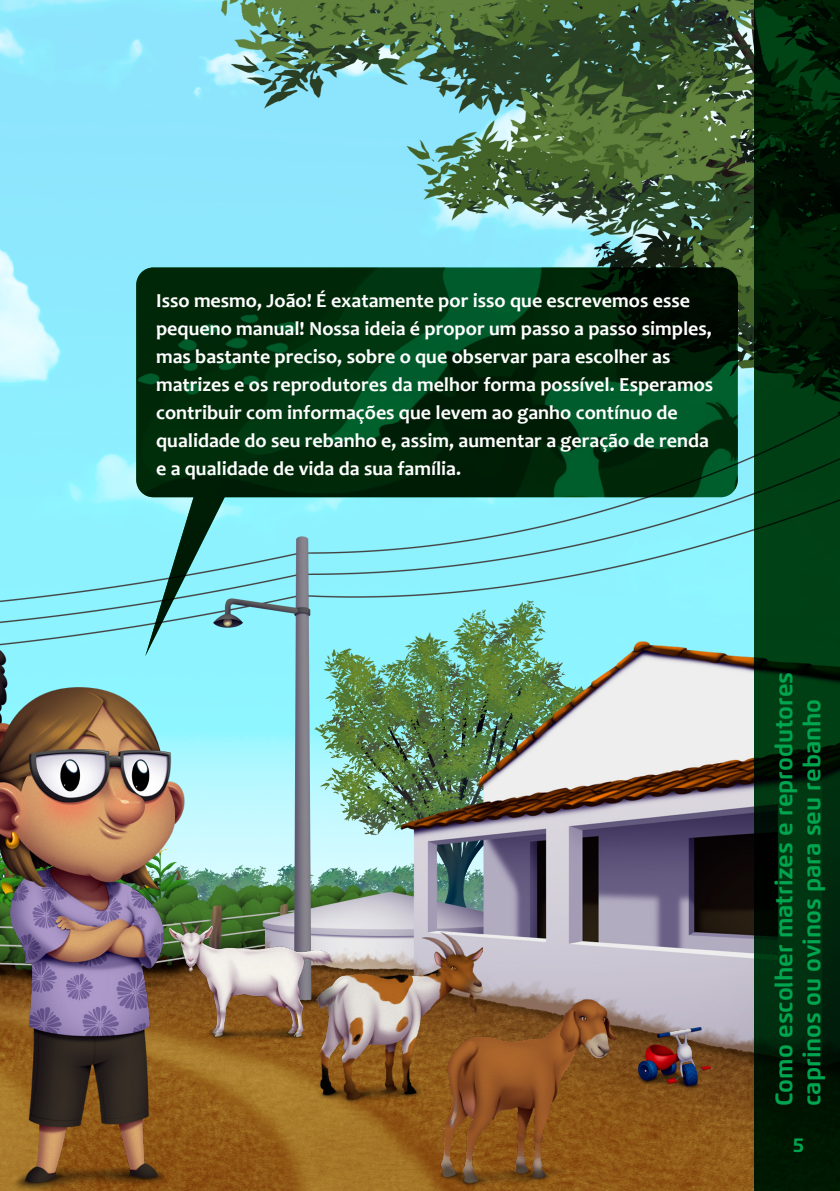
<style>
.page{position:relative;width:840px;height:1191px;background:#fff}
.page>*{position:absolute;margin:0;border:0;box-sizing:border-box;transform-origin:0 0}
.t1{font:700 24px/28px "Flexo";color:#00a54f}
.t2{font:700 20px/28px "Candara";color:#fff}
.t3{font:700 20px "Flexo";color:#00a54f}
</style>
<div class="page">
<img style="left:0;top:0;width:754px;height:1191px">
<img style="left:136px;top:267px;width:601px;height:389px">
<img style="left:0;top:600px;width:128px;height:51px">
<img style="left:298px;top:922px;width:34px;height:120px">
<img style="left:315px;top:933px;width:167px;height:173px">
<img style="left:0;top:651px;width:298px;height:540px">
<img style="left:437px;top:999px;width:179px;height:192px">
<svg style="left:754px;top:0;width:85px;height:1191px;background:#00280b"></svg>
<img style="left:635px;top:1028px;width:74px;height:63px">
<p class="t2" style="left:156px;top:286px;width:558px">Isso mesmo, João! É exatamente por isso que escrevemos esse pequeno manual! Nossa ideia é propor um passo a passo simples, mas bastante preciso, sobre o que observar para escolher as matrizes e os reprodutores da melhor forma possível. Esperamos contribuir com informações que levem ao ganho contínuo de qualidade do seu rebanho e, assim, aumentar a geração de renda e a qualidade de vida da sua família.</p>
<p class="t1" style="left:769px;top:1106px;width:435px;rotate:-90deg">Como escolher matrizes e reprodutores caprinos ou ovinos para seu rebanho</p>
<p class="t3" style="left:792px;top:1132px;width:13px">5</p>
</div>
